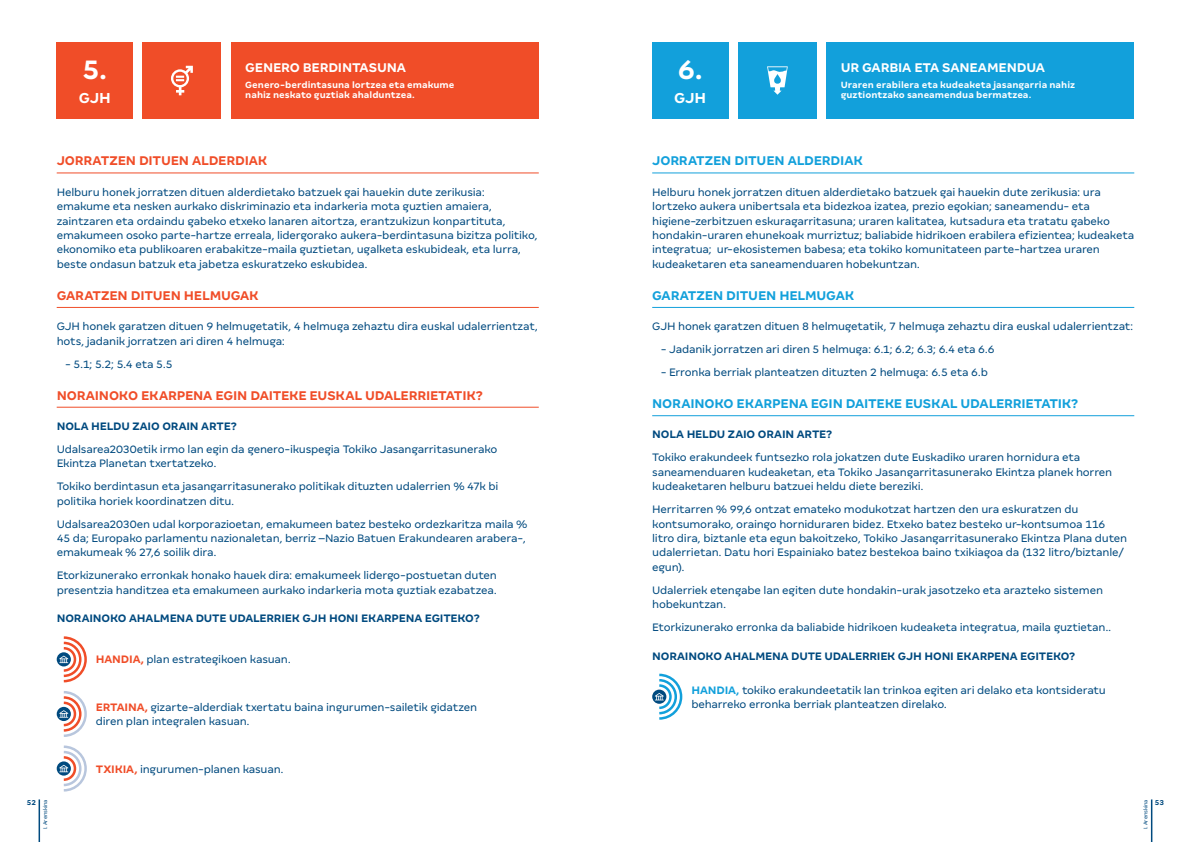
<style>
.page{position:relative;width:1191px;height:842px;background:#fff}
.page>*{position:absolute;margin:0;border:0;box-sizing:border-box;transform-origin:0 0}
.t1{font:700 30px "Margem";color:#fff}
.t2{font:700 16px "Margem";letter-spacing:-.01em;color:#fff}
.t3{font:700 14px "Margem";letter-spacing:-.01em;color:#12a0db}
.t4{font:700 14px "Margem";letter-spacing:-.01em;color:#f04d28}
.t5{font:700 14px "Margem";letter-spacing:-.01em;color:#fff}
.t6{font:12px/14.4px "Margem";letter-spacing:-.015em;color:#004a7f}
.t7{font:700 12px "Margem";letter-spacing:-.01em;color:#004a7f}
.t8{font:700 10px/10px "Margem";color:#fff}
.t9{font:700 8px "Margem";color:#004a7f}
.t10{font:6px "Margem";letter-spacing:-.03em;color:#004a7f}
.s1{font-weight:700;color:#f04d28}
.s2{font-weight:700;color:#12a0db}
</style>
<div class="page">
<hr style="left:39px;top:799px;width:1px;height:43px;background:#004a7f">
<hr style="left:1150px;top:799px;width:2px;height:43px;background:#004a7f">
<div style="left:652px;top:43px;width:76px;height:76px;background:#12a0db"></div>
<div style="left:826px;top:43px;width:308px;height:76px;background:#12a0db"></div>
<hr style="left:652px;top:172px;width:482px;height:1px;background:#12a0db">
<hr style="left:652px;top:307px;width:482px;height:1px;background:#12a0db">
<div style="left:738px;top:43px;width:78px;height:76px;background:#12a0db"></div>
<svg style="left:767px;top:66px;width:20px;height:29px"></svg>
<div style="left:57px;top:43px;width:76px;height:76px;background:#f04d28"></div>
<div style="left:231px;top:43px;width:308px;height:76px;background:#f04d28"></div>
<hr style="left:57px;top:172px;width:482px;height:1px;background:#f04d28">
<hr style="left:57px;top:307px;width:482px;height:1px;background:#f04d28">
<div style="left:143px;top:43px;width:78px;height:76px;background:#f04d28"></div>
<svg style="left:171px;top:66px;width:22px;height:29px"></svg>
<hr style="left:57px;top:407px;width:482px;height:1px;background:#f04d28">
<svg style="left:57px;top:761px;width:14px;height:15px"></svg>
<svg style="left:59px;top:745px;width:28px;height:47px"></svg>
<div style="left:57px;top:707px;width:14px;height:14px;background:#004a7f;border-radius:50%"></div>
<svg style="left:59px;top:691px;width:28px;height:46px"></svg>
<div style="left:57px;top:652px;width:14px;height:14px;background:#004a7f;border-radius:50%"></div>
<svg style="left:59px;top:636px;width:28px;height:47px"></svg>
<hr style="left:652px;top:415px;width:482px;height:1px;background:#12a0db">
<svg style="left:652px;top:690px;width:14px;height:14px"></svg>
<svg style="left:655px;top:673px;width:28px;height:47px"></svg>
<h1 class="t1" style="left:82px;top:51px;width:26px">5.</h1>
<h2 class="t2" style="left:79px;top:88px;width:34px">GJH</h2>
<p class="t5" style="left:245px;top:60px;width:162px">GENERO BERDINTASUNA</p>
<p class="t8" style="left:245px;top:80px;width:211px">Genero-berdintasuna lortzea eta emakume nahiz neskato guztiak ahalduntzea.</p>
<p class="t4" style="left:57px;top:153px;width:212px">JORRATZEN DITUEN ALDERDIAK</p>
<p class="t6" style="left:57px;top:185px;width:482px">Helburu honek jorratzen dituen alderdietako batzuek gai hauekin dute zerikusia: emakume eta nesken aurkako diskriminazio eta indarkeria mota guztien amaiera, zaintzaren eta ordaindu gabeko etxeko lanaren aitortza, erantzukizun konpartituta, emakumeen osoko parte-hartze erreala, lidergorako aukera-berdintasuna bizitza politiko, ekonomiko eta publikoaren erabakitze-maila guztietan, ugalketa eskubideak, eta lurra, beste ondasun batzuk eta jabetza eskuratzeko eskubidea.</p>
<p class="t4" style="left:57px;top:287px;width:203px">GARATZEN DITUEN HELMUGAK</p>
<p class="t6" style="left:57px;top:319px;width:483px">GJH honek garatzen dituen 9 helmugetatik, 4 helmuga zehaztu dira euskal udalerrientzat, hots, jadanik jorratzen ari diren 4 helmuga:</p>
<p class="t6" style="left:65px;top:356px;width:109px">- 5.1; 5.2; 5.4 eta 5.5</p>
<p class="t4" style="left:57px;top:387px;width:427px">NORAINOKO EKARPENA EGIN DAITEKE EUSKAL UDALERRIETATIK?</p>
<p class="t7" style="left:57px;top:419px;width:182px">NOLA HELDU ZAIO ORAIN ARTE?</p>
<p class="t6" style="left:57px;top:442px;width:442px">Udalsarea2030etik irmo lan egin da genero-ikuspegia Tokiko Jasangarritasunerako<br>Ekintza Planetan txertatzeko.</p>
<p class="t6" style="left:57px;top:479px;width:443px">Tokiko berdintasun eta jasangarritasunerako politikak dituzten udalerrien % 47k bi politika horiek koordinatzen ditu.</p>
<p class="t6" style="left:57px;top:516px;width:472px">Udalsarea2030en udal korporazioetan, emakumeen batez besteko ordezkaritza maila %<br>45 da; Europako parlamentu nazionaletan, berriz –Nazio Batuen Erakundearen arabera-, emakumeak % 27,6 soilik dira.</p>
<p class="t6" style="left:57px;top:568px;width:442px">Etorkizunerako erronkak honako hauek dira: emakumeek lidergo-postuetan duten presentzia handitzea eta emakumeen aurkako indarkeria mota guztiak ezabatzea.</p>
<p class="t7" style="left:57px;top:611px;width:424px">NORAINOKO AHALMENA DUTE UDALERRIEK GJH HONI EKARPENA EGITEKO?</p>
<p class="t6" style="left:96px;top:652px;width:196px"><span class="s1">HANDIA,</span> plan estrategikoen kasuan.</p>
<p class="t6" style="left:96px;top:700px;width:383px"><span class="s1">ERTAINA,</span> gizarte-alderdiak txertatu baina ingurumen-sailetik gidatzen diren plan integralen kasuan.</p>
<p class="t6" style="left:96px;top:761px;width:189px"><span class="s1">TXIKIA,</span> ingurumen-planen kasuan.</p>
<h1 class="t1" style="left:678px;top:51px;width:26px">6.</h1>
<h2 class="t2" style="left:674px;top:88px;width:34px">GJH</h2>
<p class="t5" style="left:840px;top:60px;width:206px">UR GARBIA ETA SANEAMENDUA</p>
<p class="t8" style="left:840px;top:80px;width:236px">Uraren erabilera eta kudeaketa jasangarria nahiz guztiontzako saneamendua bermatzea.</p>
<p class="t3" style="left:652px;top:153px;width:212px">JORRATZEN DITUEN ALDERDIAK</p>
<p class="t6" style="left:652px;top:185px;width:483px">Helburu honek jorratzen dituen alderdietako batzuek gai hauekin dute zerikusia: ura lortzeko aukera unibertsala eta bidezkoa izatea, prezio egokian; saneamendu- eta higiene-zerbitzuen eskuragarritasuna; uraren kalitatea, kutsadura eta tratatu gabeko hondakin-uraren ehunekoak murriztuz; baliabide hidrikoen erabilera efizientea; kudeaketa integratua; ur-ekosistemen babesa; eta tokiko komunitateen parte-hartzea uraren kudeaketaren eta saneamenduaren hobekuntzan.</p>
<p class="t3" style="left:652px;top:287px;width:203px">GARATZEN DITUEN HELMUGAK</p>
<p class="t6" style="left:652px;top:319px;width:483px">GJH honek garatzen dituen 8 helmugetatik, 7 helmuga zehaztu dira euskal udalerrientzat:</p>
<p class="t6" style="left:660px;top:342px;width:335px">- Jadanik jorratzen ari diren 5 helmuga: 6.1; 6.2; 6.3; 6.4 eta 6.6</p>
<p class="t6" style="left:660px;top:365px;width:329px">- Erronka berriak planteatzen dituzten 2 helmuga: 6.5 eta 6.b</p>
<p class="t3" style="left:652px;top:395px;width:427px">NORAINOKO EKARPENA EGIN DAITEKE EUSKAL UDALERRIETATIK?</p>
<p class="t7" style="left:652px;top:427px;width:182px">NOLA HELDU ZAIO ORAIN ARTE?</p>
<p class="t6" style="left:652px;top:450px;width:461px">Tokiko erakundeek funtsezko rola jokatzen dute Euskadiko uraren hornidura eta saneamenduaren kudeaketan, eta Tokiko Jasangarritasunerako Ekintza planek horren kudeaketaren helburu batzuei heldu diete bereziki.</p>
<p class="t6" style="left:652px;top:502px;width:476px">Herritarren % 99,6 ontzat emateko modukotzat hartzen den ura eskuratzen du kontsumorako, oraingo horniduraren bidez. Etxeko batez besteko ur-kontsumoa 116 litro dira, biztanle eta egun bakoitzeko, Tokiko Jasangarritasunerako Ekintza Plana duten udalerrietan. Datu hori Espainiako batez bestekoa baino txikiagoa da (132 litro/biztanle/ egun).</p>
<p class="t6" style="left:652px;top:582px;width:452px">Udalerriek etengabe lan egiten dute hondakin-urak jasotzeko eta arazteko sistemen hobekuntzan.</p>
<p class="t6" style="left:652px;top:620px;width:460px">Etorkizunerako erronka da baliabide hidrikoen kudeaketa integratua, maila guztietan..</p>
<p class="t7" style="left:652px;top:648px;width:424px">NORAINOKO AHALMENA DUTE UDALERRIEK GJH HONI EKARPENA EGITEKO?</p>
<p class="t6" style="left:691px;top:682px;width:416px"><span class="s2">HANDIA,</span> tokiko erakundeetatik lan trinkoa egiten ari delako eta kontsideratu beharreko erronka berriak planteatzen direlako.</p>
<p class="t9" style="left:27px;top:797px;width:11px">52</p>
<p class="t9" style="left:1154px;top:797px;width:11px">53</p>
<p class="t10" style="left:42px;top:829px;width:31px;rotate:-90deg">I. Arenskina</p>
<p class="t10" style="left:1142px;top:829px;width:31px;rotate:-90deg">I. Arenskina</p>
</div>
